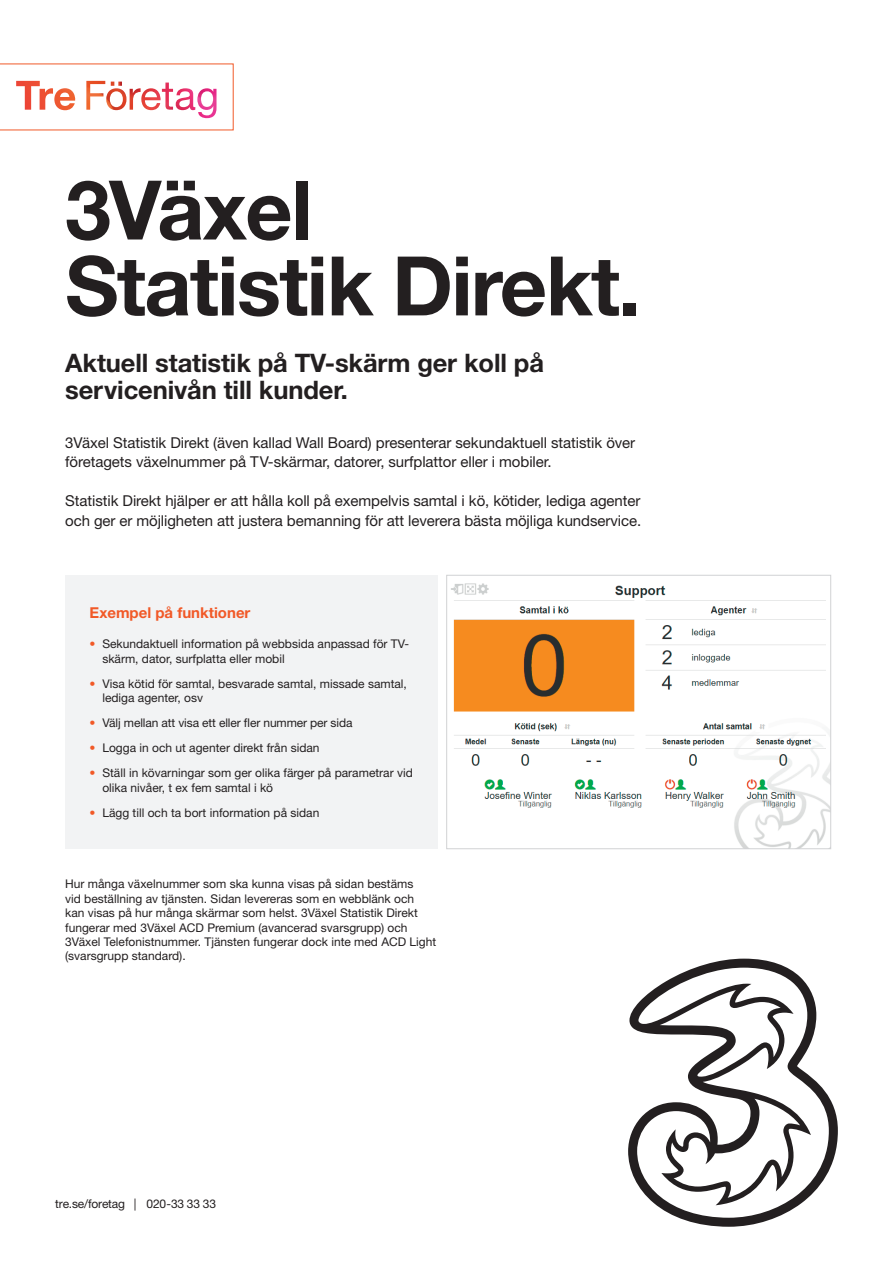
<style>
.page{position:relative;width:893px;height:1263px;background:#fff}
.page>*{position:absolute;margin:0;border:0;box-sizing:border-box;transform-origin:0 0}
.t1{font:700 82.35px/75.9px "Helvetica Neue LT Std";letter-spacing:-.02em;color:#231f20}
.t2{font:700 25.5px/27px "Helvetica Neue LT Std";letter-spacing:-.005em;color:#231f20}
.t3{font:15px/19.5px "Helvetica Neue LT Std";letter-spacing:-.005em;color:#231f20}
.t4{font:700 15px "Helvetica Neue LT Std";color:#f15927}
.t5{font:12px/14.4px "Helvetica Neue LT Std";color:#231f20}
.s1{color:#f15927}
</style>
<div class="page">
<img style="left:451px;top:583px;width:378px;height:264px">
<div style="left:446px;top:575px;width:385px;height:274px;border:1px solid #d1d2d4"></div>
<svg style="left:628px;top:959px;width:210px;height:268px"></svg>
<img style="left:16px;top:81px;width:201px;height:37px">
<div style="left:65px;top:575px;width:373px;height:274px;background:#f2f3f4"></div>
<h1 class="t1" style="left:65px;top:170px;width:578px">3Växel<br>Statistik Direkt.</h1>
<h2 class="t2" style="left:65px;top:349px;width:480px">Aktuell statistik på TV-skärm ger koll på servicenivån till kunder.</h2>
<p class="t3" style="left:65px;top:433px;width:572px">3Växel Statistik Direkt (även kallad Wall Board) presenterar sekundaktuell statistik över företagets växelnummer på TV-skärmar, datorer, surfplattor eller i mobiler.</p>
<p class="t3" style="left:65px;top:491px;width:577px">Statistik Direkt hjälper er att hålla koll på exempelvis samtal i kö, kötider, lediga agenter och ger er möjligheten att justera bemanning för att leverera bästa möjliga kundservice.</p>
<p class="t4" style="left:90px;top:603px;width:162px">Exempel på funktioner</p>
<p class="t5" style="left:102px;top:636px;width:308px;text-indent:-13px"><span class="s1">•</span> Sekundaktuell information på webbsida anpassad för TV&shy;skärm, dator, surfplatta eller mobil</p>
<p class="t5" style="left:102px;top:676px;width:306px;text-indent:-13px"><span class="s1">•</span> Visa kötid för samtal, besvarade samtal, missade samtal, lediga agenter, osv</p>
<p class="t5" style="left:90px;top:715px;width:264px"><span class="s1">•</span> Välj mellan att visa ett eller fler nummer per sida</p>
<p class="t5" style="left:90px;top:740px;width:231px"><span class="s1">•</span> Logga in och ut agenter direkt från sidan</p>
<p class="t5" style="left:102px;top:765px;width:312px;text-indent:-13px"><span class="s1">•</span> Ställ in kövarningar som ger olika färger på parametrar vid olika nivåer, t ex fem samtal i kö</p>
<p class="t5" style="left:90px;top:805px;width:231px"><span class="s1">•</span> Lägg till och ta bort information på sidan</p>
<p class="t5" style="left:65px;top:877px;width:373px">Hur många växelnummer som ska kunna visas på sidan bestäms<br>vid beställning av tjänsten. Sidan levereras som en webblänk och kan visas på hur många skärmar som helst. 3Växel Statistik Direkt fungerar med 3Växel ACD Premium (avancerad svarsgrupp) och 3Växel Telefonistnummer. Tjänsten fungerar dock inte med ACD Light (svarsgrupp standard).</p>
<p class="t5" style="left:55px;top:1196px;width:162px">tre.se/foretag | 020-33 33 33</p>
</div>
